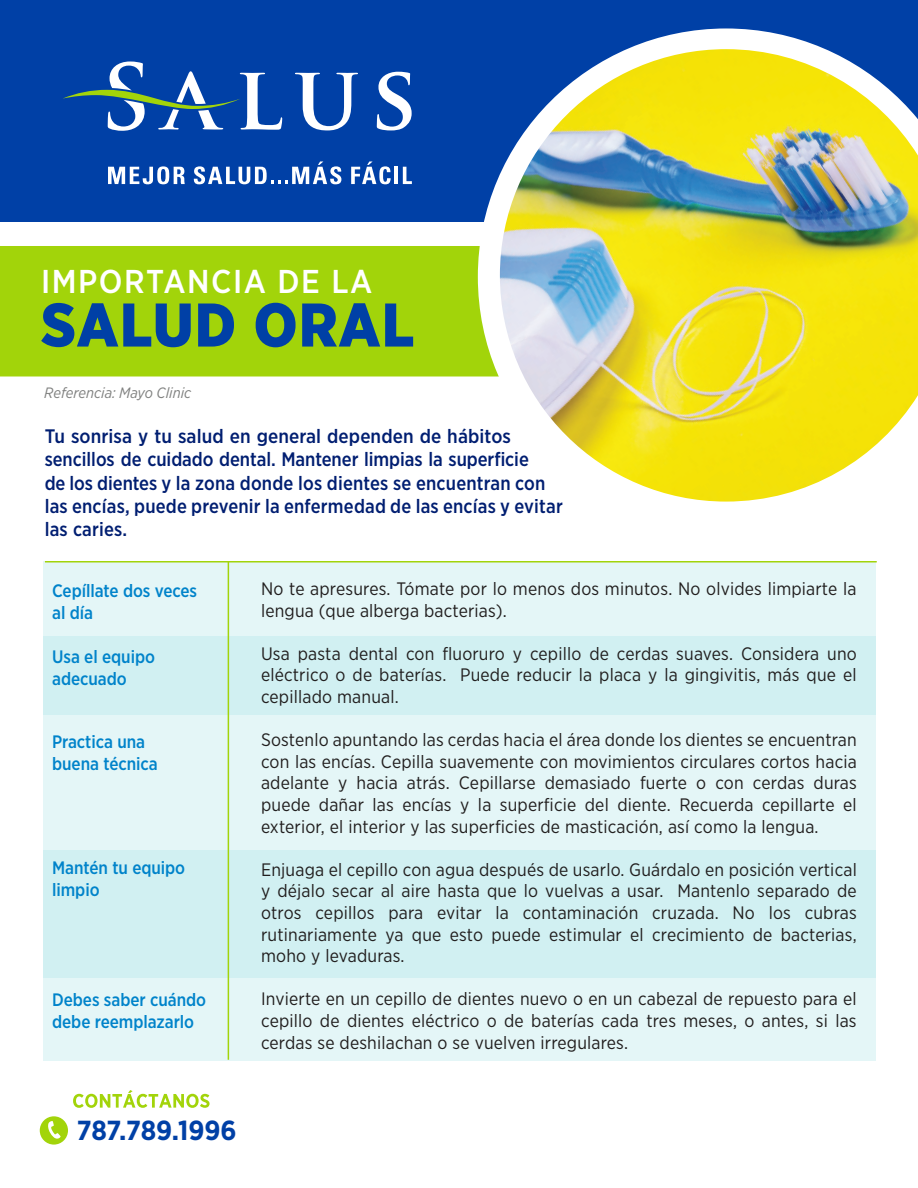
<style>
.page{position:relative;width:918px;height:1188px;background:#fff}
.page>*{position:absolute;margin:0;border:0;box-sizing:border-box;transform-origin:0 0}
.t1{font:900 61.5px "Gotham Narrow";letter-spacing:.025em;color:#0040a6}
.t2{font:500 33px "Gotham Narrow";letter-spacing:.045em;color:#fff}
.t3{font:700 27.6px "Gotham Narrow";letter-spacing:-.005em;color:#0040a6}
.t4{font:500 19.5px/23.4px "Gotham Narrow";letter-spacing:.005em;color:#001e71}
.t5{font:18px/21.6px "Gotham Narrow";letter-spacing:.01em;color:#211e1e;text-align:justify}
.t6{font:500 18px/21.6px "Gotham Narrow";letter-spacing:-.005em;color:#0083ca}
.t7{font:italic 15px "Gotham Narrow";color:#808180}
</style>
<div class="page">
<div style="left:44px;top:561px;width:832px;height:75px;background:#e4f6f7"></div>
<div style="left:0;top:246px;width:478px;height:130px;background:#a2d40a"></div>
<div style="left:44px;top:636px;width:832px;height:79px;background:#d1f0f2"></div>
<div style="left:44px;top:715px;width:832px;height:135px;background:#e4f6f7"></div>
<div style="left:44px;top:978px;width:832px;height:82px;background:#e4f6f7"></div>
<div style="left:44px;top:850px;width:832px;height:128px;background:#d1f0f2"></div>
<div style="left:0;top:0;width:918px;height:222px;background:#0040a6"></div>
<svg style="left:478px;top:28px;width:347px;height:349px"></svg>
<img style="left:500px;top:49px;width:418px;height:453px">
<hr style="left:45px;top:561px;width:832px;height:1px;background:#a2d40a">
<hr style="left:228px;top:561px;width:1px;height:499px;background:#a2d40a">
<svg style="left:108px;top:166px;width:77px;height:18px"></svg>
<svg style="left:194px;top:161px;width:147px;height:23px"></svg>
<svg style="left:351px;top:161px;width:40px;height:23px"></svg>
<hr style="left:395px;top:167px;width:3px;height:17px;background:#fff">
<svg style="left:403px;top:167px;width:9px;height:17px"></svg>
<svg style="left:377px;top:72px;width:35px;height:58px"></svg>
<svg style="left:295px;top:73px;width:63px;height:57px"></svg>
<svg style="left:63px;top:62px;width:219px;height:69px"></svg>
<svg style="left:73px;top:1090px;width:137px;height:18px"></svg>
<div style="left:40px;top:1116px;width:28px;height:29px;background:#a2d40a;border-radius:50%"></div>
<svg style="left:48px;top:1121px;width:13px;height:18px"></svg>
<h2 class="t2" style="left:41px;top:261px;width:333px">IMPORTANCIA DE LA</h2>
<h1 class="t1" style="left:41px;top:284px;width:375px">SALUD ORAL</h1>
<p class="t7" style="left:44px;top:383px;width:149px">Referencia: Mayo Clinic</p>
<p class="t4" style="left:45px;top:424px;width:520px">Tu sonrisa y tu salud en general dependen de hábitos sencillos de cuidado dental. Mantener limpias la superficie<br>de los dientes y la zona donde los dientes se encuentran con las encías, puede prevenir la enfermedad de las encías y evitar las caries.</p>
<p class="t6" style="left:52px;top:580px;width:147px">Cepíllate dos veces al día</p>
<p class="t6" style="left:52px;top:646px;width:104px">Usa el equipo adecuado</p>
<p class="t6" style="left:52px;top:731px;width:107px">Practica una buena técnica</p>
<p class="t6" style="left:52px;top:857px;width:135px">Mantén tu equipo limpio</p>
<p class="t6" style="left:52px;top:989px;width:155px">Debes saber cuándo debe reemplazarlo</p>
<p class="t5" style="left:261px;top:578px;width:597px">No te apresures. Tómate por lo menos dos minutos. No olvides limpiarte la lengua (que alberga bacterias).</p>
<p class="t5" style="left:261px;top:642px;width:597px">Usa pasta dental con fluoruro y cepillo de cerdas suaves. Considera uno eléctrico o de baterías. Puede reducir la placa y la gingivitis, más que el cepillado manual.</p>
<p class="t5" style="left:261px;top:729px;width:597px">Sostenlo apuntando las cerdas hacia el área donde los dientes se encuentran con las encías. Cepilla suavemente con movimientos circulares cortos hacia adelante y hacia atrás. Cepillarse demasiado fuerte o con cerdas duras puede dañar las encías y la superficie del diente. Recuerda cepillarte el exterior, el interior y las superficies de masticación, así como la lengua.</p>
<p class="t5" style="left:261px;top:858px;width:597px">Enjuaga el cepillo con agua después de usarlo. Guárdalo en posición vertical y déjalo secar al aire hasta que lo vuelvas a usar. Mantenlo separado de otros cepillos para evitar la contaminación cruzada. No los cubras rutinariamente ya que esto puede estimular el crecimiento de bacterias, moho y levaduras.</p>
<p class="t5" style="left:261px;top:988px;width:597px">Invierte en un cepillo de dientes nuevo o en un cabezal de repuesto para el cepillo de dientes eléctrico o de baterías cada tres meses, o antes, si las cerdas se deshilachan o se vuelven irregulares.</p>
<h3 class="t3" style="left:77px;top:1113px;width:161px">787.789.1996</h3>
</div>
